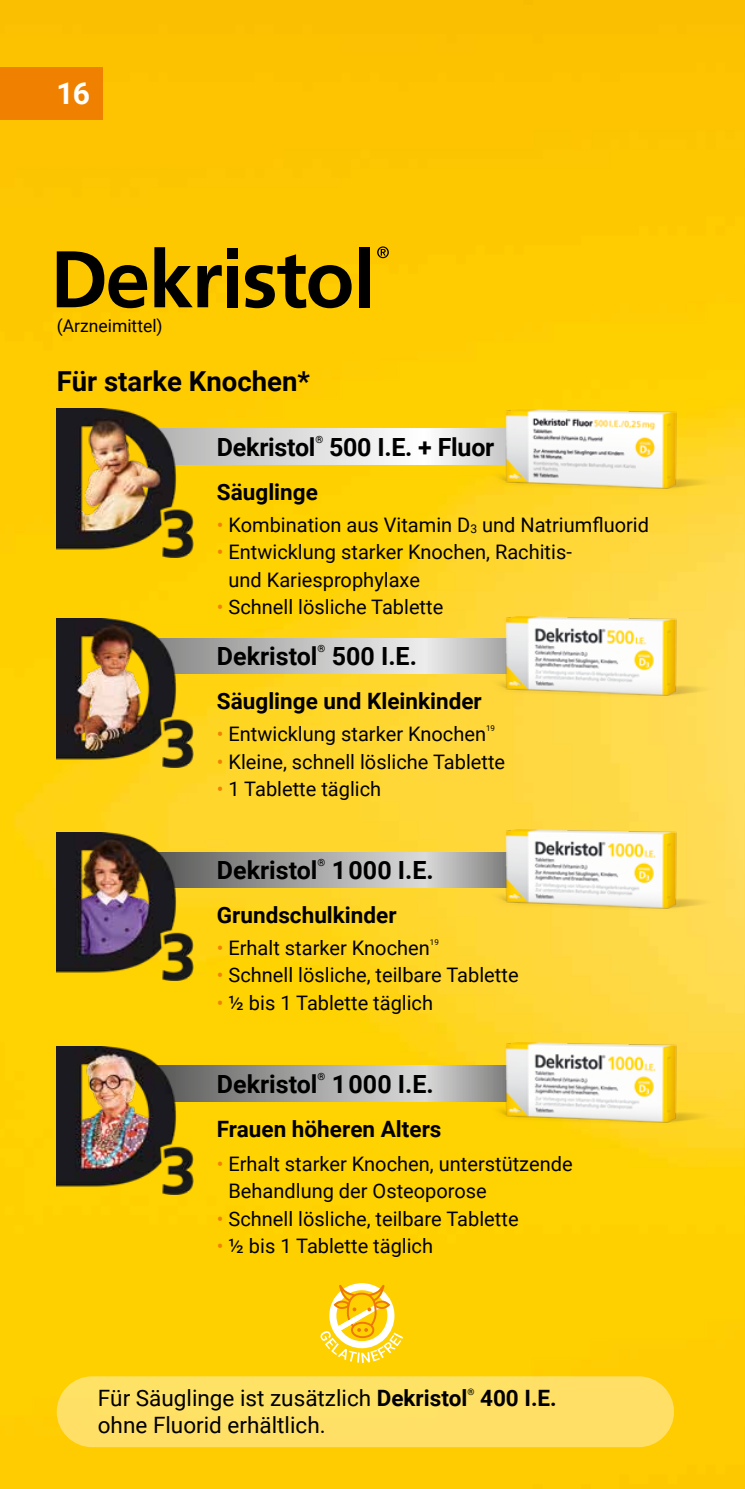
<style>
.page{position:relative;width:745px;height:1489px;background:#fff}
.page>*{position:absolute;margin:0;border:0;box-sizing:border-box;transform-origin:0 0}
.t1{font:700 30px "Roboto";color:#fff}
.t2{font:700 27.5px "Roboto";color:#000}
.t3{font:700 25px "Roboto";color:#000}
.t4{font:700 22.5px "Roboto";color:#000}
.t5{font:22.5px "Roboto";color:#000}
.t6{font:20px/27.5px "Roboto";color:#000}
.t7{font:17.5px "Roboto";color:#000}
.t8{font:700 10px "Roboto";color:#000}
.t9{font:700 9px "Roboto";color:#000}
.t10{font:8px "Roboto";color:#000}
.s1{color:#f08100}
.s2{font-weight:700}
</style>
<div class="page">
<img style="left:0;top:0;width:745px;height:1488px">
<svg style="left:606px;top:199px;width:138px;height:1014px;background:#fed52d"></svg>
<svg style="left:320px;top:1282px;width:83px;height:80px"></svg>
<svg style="left:205px;top:429px;width:283px;height:35px"></svg>
<svg style="left:205px;top:638px;width:283px;height:35px;background:#c7c7c7"></svg>
<svg style="left:205px;top:1065px;width:283px;height:36px;background:#ababaa"></svg>
<svg style="left:205px;top:852px;width:283px;height:35px;background:#ababaa"></svg>
<img style="left:57px;top:618px;width:148px;height:149px">
<img style="left:57px;top:832px;width:148px;height:148px">
<img style="left:57px;top:1046px;width:148px;height:148px">
<img style="left:488px;top:616px;width:225px;height:82px">
<img style="left:488px;top:829px;width:225px;height:82px">
<img style="left:488px;top:1042px;width:225px;height:83px">
<svg style="left:377px;top:246px;width:11px;height:12px"></svg>
<div style="left:358px;top:247px;width:11px;height:60px;background:#000"></div>
<svg style="left:245px;top:254px;width:106px;height:54px;background:#8b6e00"></svg>
<div style="left:226px;top:248px;width:11px;height:10px;background:#000"></div>
<div style="left:226px;top:266px;width:11px;height:41px;background:#000"></div>
<svg style="left:154px;top:247px;width:67px;height:60px;background:#917200"></svg>
<svg style="left:57px;top:251px;width:90px;height:57px;background:#7f6400"></svg>
<div style="left:57px;top:1376px;width:616px;height:70px;background:#ffe065;border-radius:35px"></div>
<img style="left:488px;top:409px;width:225px;height:83px">
<img style="left:57px;top:409px;width:148px;height:148px">
<div style="left:0;top:67px;width:103px;height:53px;background:#f08100"></div>
<h1 class="t1" style="left:57px;top:73px;width:35px">16</h1>
<p class="t7" style="left:57px;top:313px;width:107px">(Arzneimittel)</p>
<h2 class="t2" style="left:57px;top:361px;width:254px">Für starke Knochen*</h2>
<p class="t3" style="left:217px;top:429px;width:100px">Dekristol</p>
<p class="t8" style="left:315px;top:432px;width:9px">®</p>
<p class="t3" style="left:329px;top:429px;width:167px">500 I.E. + Fluor</p>
<p class="t4" style="left:217px;top:476px;width:102px">Säuglinge</p>
<p class="t6" style="left:217px;top:510px;width:433px"><span class="s1">•</span> Kombination aus Vitamin D<sub>3</sub> und Natriumfluorid</p>
<p class="t6" style="left:228px;top:537px;width:344px;text-indent:-12px"><span class="s1">•</span> Entwicklung starker Knochen, Rachitis&shy;und Kariesprophylaxe</p>
<p class="t6" style="left:217px;top:592px;width:228px"><span class="s1">•</span> Schnell lösliche Tablette</p>
<p class="t3" style="left:217px;top:638px;width:102px">Dekristol</p>
<p class="t8" style="left:317px;top:642px;width:9px">®</p>
<p class="t3" style="left:331px;top:638px;width:87px">500 I.E.</p>
<p class="t4" style="left:217px;top:685px;width:266px">Säuglinge und Kleinkinder</p>
<p class="t6" style="left:217px;top:719px;width:270px"><span class="s1">•</span> Entwicklung starker Knochen</p>
<p class="t10" style="left:486px;top:722px;width:10px">19</p>
<p class="t6" style="left:217px;top:747px;width:289px"><span class="s1">•</span> Kleine, schnell lösliche Tablette</p>
<p class="t6" style="left:217px;top:774px;width:166px"><span class="s1">•</span> 1 Tablette täglich</p>
<p class="t3" style="left:217px;top:852px;width:102px">Dekristol</p>
<p class="t8" style="left:317px;top:855px;width:9px">®</p>
<p class="t3" style="left:331px;top:852px;width:104px">1 000 I.E.</p>
<p class="t4" style="left:217px;top:899px;width:181px">Grundschulkinder</p>
<p class="t6" style="left:217px;top:933px;width:214px"><span class="s1">•</span> Erhalt starker Knochen</p>
<p class="t10" style="left:429px;top:936px;width:10px">19</p>
<p class="t6" style="left:217px;top:960px;width:303px"><span class="s1">•</span> Schnell lösliche, teilbare Tablette</p>
<p class="t6" style="left:217px;top:988px;width:217px"><span class="s1">•</span> ½ bis 1 Tablette täglich</p>
<p class="t3" style="left:217px;top:1066px;width:102px">Dekristol</p>
<p class="t8" style="left:317px;top:1069px;width:9px">®</p>
<p class="t3" style="left:331px;top:1066px;width:104px">1 000 I.E.</p>
<p class="t4" style="left:217px;top:1113px;width:226px">Frauen höheren Alters</p>
<p class="t6" style="left:228px;top:1148px;width:345px;text-indent:-12px"><span class="s1">•</span> Erhalt starker Knochen, unterstützende<br>Behandlung der Osteoporose</p>
<p class="t6" style="left:217px;top:1203px;width:303px"><span class="s1">•</span> Schnell lösliche, teilbare Tablette</p>
<p class="t6" style="left:217px;top:1231px;width:217px"><span class="s1">•</span> ½ bis 1 Tablette täglich</p>
<p class="t5" style="left:98px;top:1382px;width:371px">Für Säuglinge ist zusätzlich <span class="s2">Dekristol</span></p>
<p class="t9" style="left:467px;top:1385px;width:9px">®</p>
<p class="t4" style="left:479px;top:1382px;width:78px">400 I.E.</p>
<p class="t5" style="left:98px;top:1409px;width:229px">ohne Fluorid erhältlich.</p>
</div>
